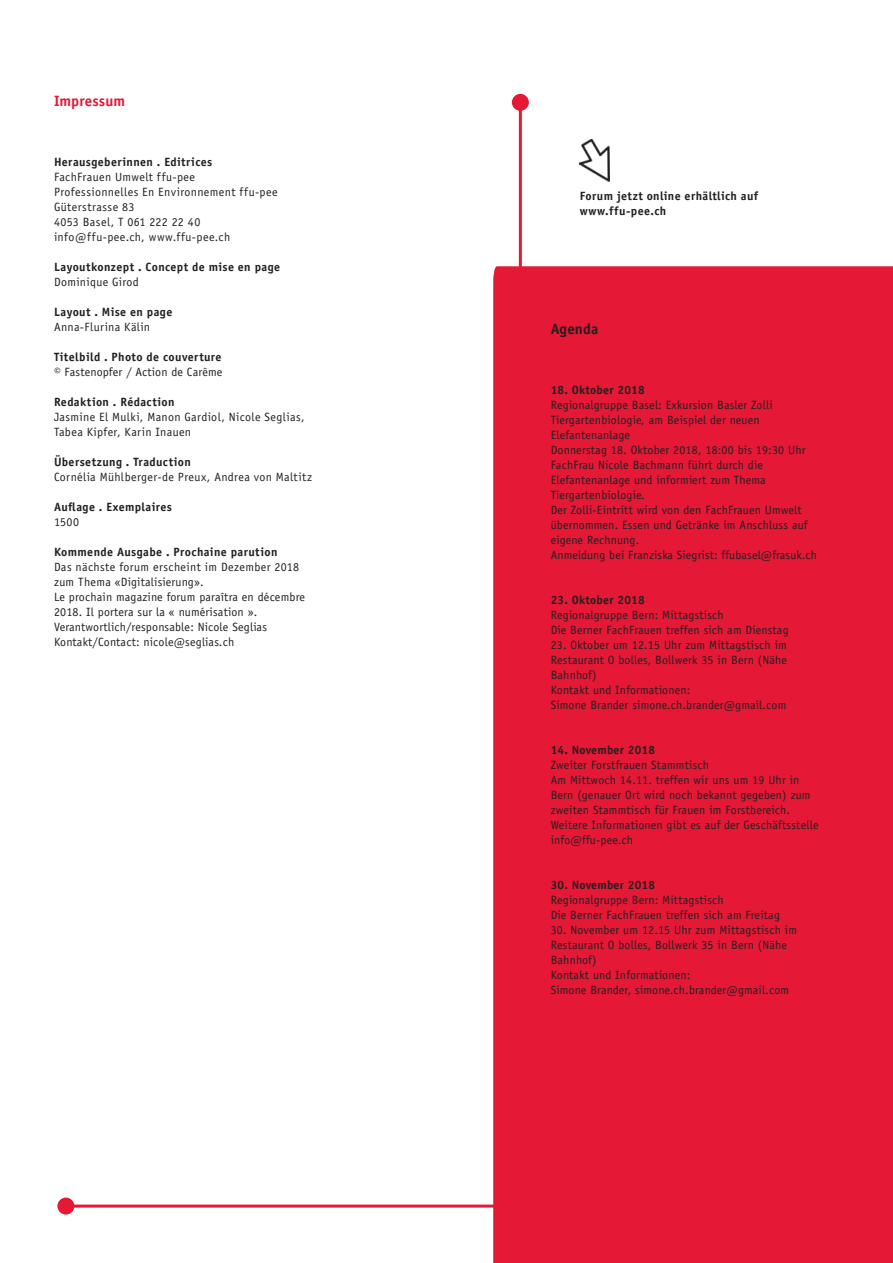
<style>
.page{position:relative;width:893px;height:1263px;background:#fff}
.page>*{position:absolute;margin:0;border:0;box-sizing:border-box;transform-origin:0 0}
.t1{font:700 15px "Officina Sans";letter-spacing:.005em;color:#e51836}
.t2{font:700 15px "Officina Sans";letter-spacing:.01em;color:#231f20}
.t3{font:12px/15px "Officina Sans";letter-spacing:.015em;color:#231f20}
.t4{font:700 12px/15px "Officina Sans";letter-spacing:.03em;color:#231f20}
.t5{font:12px/15px "Officina Sans";letter-spacing:.035em;color:#231f20}
</style>
<div class="page">
<div style="left:493px;top:266px;width:400px;height:997px;background:#e51836"></div>
<hr style="left:519px;top:102px;width:3px;height:631px;background:#e51836">
<hr style="left:66px;top:1204px;width:545px;height:3px;background:#e51836">
<div style="left:512px;top:94px;width:17px;height:17px;background:#e51836;border-radius:50%"></div>
<div style="left:57px;top:1197px;width:17px;height:17px;background:#e51836;border-radius:50%"></div>
<img style="left:580px;top:140px;width:30px;height:41px">
<p class="t1" style="left:54px;top:95px;width:73px">Impressum</p>
<p class="t4" style="left:54px;top:155px;width:160px">Herausgeberinnen . Editrices</p>
<p class="t5" style="left:54px;top:170px;width:225px">FachFrauen Umwelt ffu-pee<br>Professionnelles En Environnement ffu-pee<br>Güterstrasse 83<br>4053 Basel, T 061 222 22 40 info@ffu-pee.ch, www.ffu-pee.ch</p>
<p class="t4" style="left:54px;top:260px;width:228px">Layoutkonzept . Concept de mise en page</p>
<p class="t3" style="left:54px;top:275px;width:86px">Dominique Girod</p>
<p class="t4" style="left:54px;top:305px;width:120px">Layout . Mise en page</p>
<p class="t3" style="left:54px;top:320px;width:98px">Anna-Flurina Kälin</p>
<p class="t4" style="left:54px;top:350px;width:169px">Titelbild . Photo de couverture</p>
<p class="t3" style="left:54px;top:365px;width:170px">© Fastenopfer / Action de Carême</p>
<p class="t4" style="left:54px;top:395px;width:122px">Redaktion . Rédaction</p>
<p class="t3" style="left:54px;top:410px;width:252px">Jasmine El Mulki, Manon Gardiol, Nicole Seglias,<br>Tabea Kipfer, Karin Inauen</p>
<p class="t4" style="left:54px;top:455px;width:138px">Übersetzung . Traduction</p>
<p class="t3" style="left:54px;top:470px;width:260px">Cornélia Mühlberger-de Preux, Andrea von Maltitz</p>
<p class="t4" style="left:54px;top:500px;width:119px">Auflage . Exemplaires</p>
<p class="t3" style="left:54px;top:515px;width:27px">1500</p>
<p class="t4" style="left:54px;top:545px;width:225px">Kommende Ausgabe . Prochaine parution</p>
<p class="t3" style="left:54px;top:560px;width:253px">Das nächste forum erscheint im Dezember 2018 zum Thema «Digitalisierung».<br>Le prochain magazine forum paraîtra en décembre 2018. Il portera sur la « numérisation ».<br>Verantwortlich/responsable: Nicole Seglias Kontakt/Contact: nicole@seglias.ch</p>
<p class="t4" style="left:580px;top:190px;width:180px">Forum jetzt online erhältlich auf www.ffu-pee.ch</p>
<p class="t2" style="left:551px;top:323px;width:49px">Agenda</p>
<p class="t4" style="left:551px;top:383px;width:96px">18. Oktober 2018</p>
<p class="t3" style="left:551px;top:398px;width:268px">Regionalgruppe Basel: Exkursion Basler Zolli Tiergartenbiologie, am Beispiel der neuen Elefantenanlage<br>Donnerstag 18. Oktober 2018, 18:00 bis 19:30 Uhr FachFrau Nicole Bachmann führt durch die Elefantenanlage und informiert zum Thema Tiergartenbiologie.<br>Der Zolli-Eintritt wird von den FachFrauen Umwelt übernommen. Essen und Getränke im Anschluss auf eigene Rechnung.<br>Anmeldung bei Franziska Siegrist: ffubasel@frasuk.ch</p>
<p class="t4" style="left:551px;top:593px;width:96px">23. Oktober 2018</p>
<p class="t3" style="left:551px;top:608px;width:239px">Regionalgruppe Bern: Mittagstisch<br>Die Berner FachFrauen treffen sich am Dienstag</p>
<p class="t3" style="left:551px;top:638px;width:238px">23. Oktober um 12.15 Uhr zum Mittagstisch im Restaurant O bolles, Bollwerk 35 in Bern (Nähe Bahnhof)<br>Kontakt und Informationen:<br>Simone Brander simone.ch.brander@gmail.com</p>
<p class="t4" style="left:551px;top:743px;width:106px">14. November 2018</p>
<p class="t3" style="left:551px;top:758px;width:269px">Zweiter Forstfrauen Stammtisch<br>Am Mittwoch 14.11. treffen wir uns um 19 Uhr in Bern (genauer Ort wird noch bekannt gegeben) zum zweiten Stammtisch für Frauen im Forstbereich.<br>Weitere Informationen gibt es auf der Geschäftsstelle info@ffu-pee.ch</p>
<p class="t4" style="left:551px;top:878px;width:106px">30. November 2018</p>
<p class="t3" style="left:551px;top:893px;width:231px">Regionalgruppe Bern: Mittagstisch<br>Die Berner FachFrauen treffen sich am Freitag</p>
<p class="t3" style="left:551px;top:923px;width:248px">30. November um 12.15 Uhr zum Mittagstisch im Restaurant O bolles, Bollwerk 35 in Bern (Nähe Bahnhof)<br>Kontakt und Informationen:<br>Simone Brander, simone.ch.brander@gmail.com</p>
</div>
